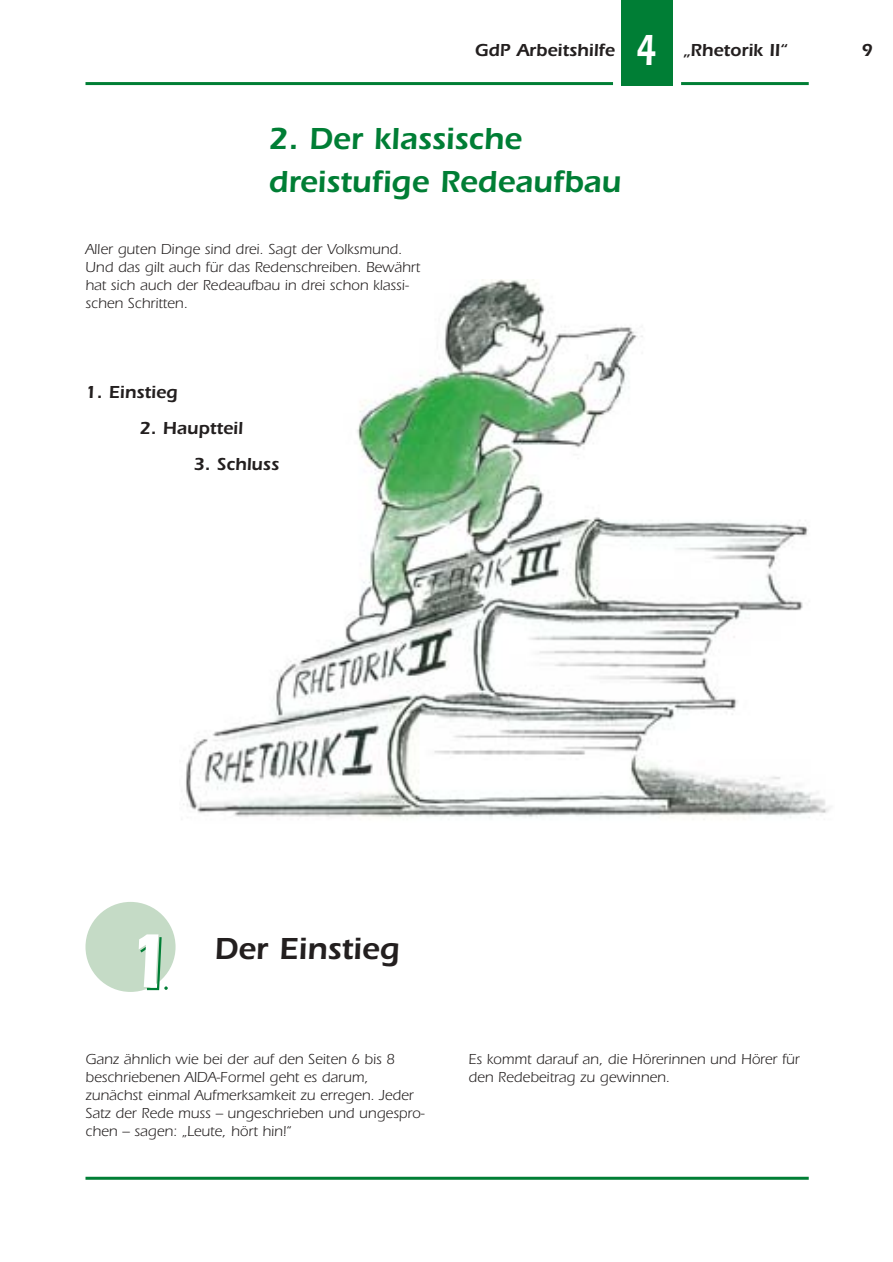
<style>
.page{position:relative;width:893px;height:1262px;background:#fff}
.page>*{position:absolute;margin:0;border:0;box-sizing:border-box;transform-origin:0 0}
.t1{font:600 78.75px "Itc Eras";color:#fff}
.t2{font:600 45px "Itc Eras";color:#fff;scale:.75 1}
.t3{font:600 31.5px/43.5px "Itc Eras";color:#007e35}
.t4{font:600 31.5px "Itc Eras";color:#231f1f}
.t5{font:600 18px "Itc Eras";color:#231f1f}
.t6{font:15px/18px "Itc Eras";color:#231f1f}
</style>
<div class="page">
<div style="left:621px;top:0;width:51px;height:85px;background:#007e35"></div>
<hr style="left:85px;top:82px;width:528px;height:3px;background:#007e35">
<hr style="left:681px;top:82px;width:127px;height:3px;background:#007e35">
<hr style="left:85px;top:1176px;width:723px;height:3px;background:#007e35">
<img style="left:183px;top:279px;width:647px;height:541px">
<div style="left:85px;top:902px;width:90px;height:90px;background:#c5dbc6;border-radius:50%"></div>
<svg style="left:140px;top:937px;width:28px;height:54px"></svg>
<p class="t5" style="left:475px;top:44px;width:142px">GdP Arbeitshilfe</p>
<h2 class="t2" style="left:635px;top:35px;width:30px">4</h2>
<p class="t5" style="left:683px;top:44px;width:105px">„Rhetorik II“</p>
<p class="t5" style="left:861px;top:44px;width:13px">9</p>
<h3 class="t3" style="left:268px;top:120px;width:354px">2. Der klassische dreistufige Redeaufbau</h3>
<p class="t6" style="left:85px;top:241px;width:336px">Aller guten Dinge sind drei. Sagt der Volksmund.<br>Und das gilt auch für das Redenschreiben. Bewährt hat sich auch der Redeaufbau in drei schon klassi&shy;schen Schritten.</p>
<p class="t5" style="left:85px;top:386px;width:94px">1. Einstieg</p>
<p class="t5" style="left:139px;top:422px;width:105px">2. Hauptteil</p>
<p class="t5" style="left:193px;top:458px;width:87px">3. Schluss</p>
<h1 class="t1" style="left:125px;top:934px;width:51px">1</h1>
<h3 class="t4" style="left:214px;top:938px;width:186px">Der Einstieg</h3>
<p class="t6" style="left:85px;top:1051px;width:340px">Ganz ähnlich wie bei der auf den Seiten 6 bis 8 beschriebenen AIDA-Formel geht es darum, zunächst einmal Aufmerksamkeit zu erregen. Jeder Satz der Rede muss – ungeschrieben und ungespro&shy;chen – sagen: „Leute, hört hin!“</p>
<p class="t6" style="left:468px;top:1051px;width:333px">Es kommt darauf an, die Hörerinnen und Hörer für den Redebeitrag zu gewinnen.</p>
</div>
